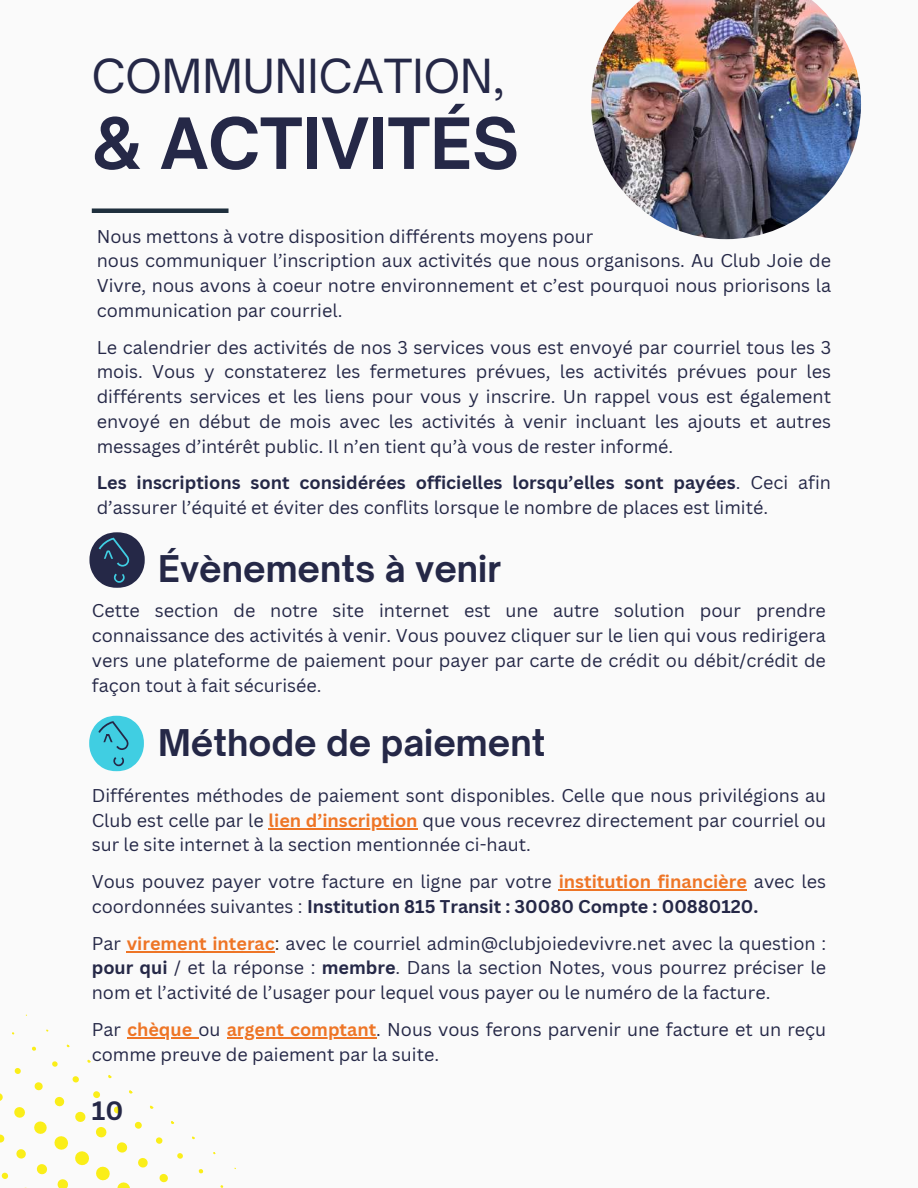
<style>
.page{position:relative;width:918px;height:1188px;background:#fafafa}
.page>*{position:absolute;margin:0;border:0;box-sizing:border-box;transform-origin:0 0}
.t1{font:700 67.5px "Open Sauce One";color:#252847}
.t2{font:45px "Open Sauce One";color:#252847}
.t3{font:700 35.25px "Open Sauce One";color:#252847}
.t4{font:700 25.8px "Canva Sans";color:#252847}
.t5{font:18px/24.8px "Canva Sans";color:#252847;text-align:justify}
.s1{font-weight:700}
.s2{font-weight:700;color:#ee7526}
.s3{color:#2d1c1c}
</style>
<div class="page">
<svg style="left:66px;top:1044px;width:4px;height:4px"></svg>
<svg style="left:198px;top:1169px;width:6px;height:5px"></svg>
<svg style="left:32px;top:1046px;width:4px;height:5px"></svg>
<svg style="left:0;top:1059px;width:183px;height:129px"></svg>
<div style="left:92px;top:208px;width:137px;height:5px;background:#1f2f3d"></div>
<img style="left:591px;top:0;width:270px;height:239px">
<svg style="left:89px;top:532px;width:56px;height:56px"></svg>
<svg style="left:89px;top:716px;width:55px;height:55px"></svg>
<hr style="left:269px;top:828px;width:149px;height:2px;background:#ee7526">
<hr style="left:559px;top:890px;width:188px;height:1px;background:#ee7526">
<hr style="left:127px;top:951px;width:148px;height:2px;background:#ee7526">
<hr style="left:127px;top:1037px;width:71px;height:2px;background:#ee7526">
<hr style="left:227px;top:1037px;width:149px;height:2px;background:#ee7526">
<h2 class="t2" style="left:92px;top:48px;width:415px">COMMUNICATION,</h2>
<h1 class="t1" style="left:92px;top:101px;width:429px">&amp; ACTIVITÉS</h1>
<p class="t5" style="left:97px;top:223px;width:736px;text-align:left">Nous mettons à votre disposition différents moyens pour<br>nous communiquer l’inscription aux activités que nous organisons. Au Club Joie de Vivre, nous avons à coeur notre environnement et c’est pourquoi nous priorisons la communication par courriel.</p>
<p class="t5" style="left:97px;top:334px;width:736px">Le calendrier des activités de nos 3 services vous est envoyé par courriel tous les 3 mois. Vous y constaterez les fermetures prévues, les activités prévues pour les différents services et les liens pour vous y inscrire. Un rappel vous est également envoyé en début de mois avec les activités à venir incluant les ajouts et autres messages d’intérêt public. Il n’en tient qu’à vous de rester informé.</p>
<p class="t5" style="left:97px;top:470px;width:736px"><span class="s1">Les inscriptions sont considérées officielles lorsqu’elles sont payées</span>. Ceci afin d’assurer l’équité et éviter des conflits lorsque le nombre de places est limité.</p>
<h3 class="t3" style="left:158px;top:547px;width:345px">Évènements à venir</h3>
<p class="t5" style="left:92px;top:598px;width:736px">Cette section de notre site internet est une autre solution pour prendre connaissance des activités à venir. Vous pouvez cliquer sur le lien qui vous redirigera vers une plateforme de paiement pour payer par carte de crédit ou débit/crédit de façon tout à fait sécurisée.</p>
<h3 class="t3" style="left:158px;top:721px;width:389px">Méthode de paiement</h3>
<p class="t5" style="left:92px;top:782px;width:736px">Différentes méthodes de paiement sont disponibles. Celle que nous privilégions au Club est celle par le <span class="s2">lien d’inscription</span> que vous recevrez directement par courriel ou sur le site internet à la section mentionnée ci-haut.</p>
<p class="t5" style="left:92px;top:869px;width:736px">Vous pouvez payer votre facture en ligne par votre <span class="s2">institution financière</span> avec les coordonnées suivantes : <span class="s1">Institution 815 Transit : 30080 Compte : 00880120.</span></p>
<p class="t5" style="left:92px;top:930px;width:736px">Par <span class="s2">virement interac</span><span class="s3">:</span> avec le courriel admin@clubjoiedevivre.net avec la question : <span class="s1">pour qui</span> / et la réponse : <span class="s1">membre</span>. Dans la section Notes, vous pourrez préciser le nom et l’activité de l’usager pour lequel vous payer ou le numéro de la facture.</p>
<p class="t5" style="left:92px;top:1016px;width:736px">Par <span class="s2">chèque</span> ou <span class="s2">argent comptant</span>. Nous vous ferons parvenir une facture et un reçu comme preuve de paiement par la suite.</p>
<h3 class="t4" style="left:92px;top:1093px;width:33px">10</h3>
</div>
